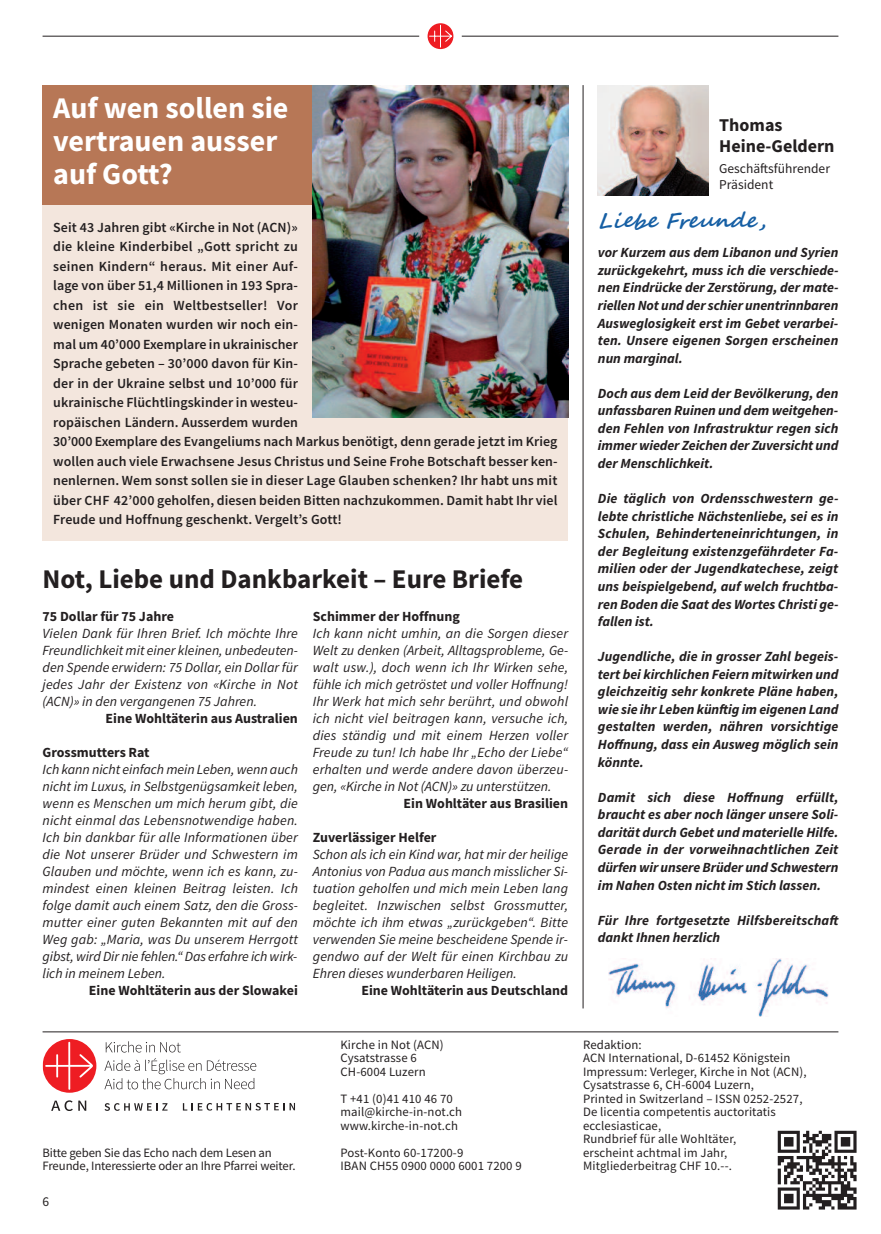
<style>
.page{position:relative;width:881px;height:1234px;background:#fff}
.page>*{position:absolute;margin:0;border:0;box-sizing:border-box;transform-origin:0 0}
.t1{font:700 30px/33px "Source Sans Pro";color:#fff}
.t2{font:700 27px "Source Sans Pro";color:#231f20}
.t3{font:italic 700 21px "Segoe Script";color:#165fa4}
.t4{font:700 18px/21px "Source Sans Pro";color:#231f20}
.t5{font:italic 13.95px/17px "Source Sans Pro";color:#231f20;text-align:justify}
.t6{font:italic 700 13.95px/17.5px "Source Sans Pro";color:#231f20;text-align:justify}
.t7{font:600 13.95px/19.5px "Source Sans Pro";letter-spacing:.01em;color:#231f20}
.t8{font:700 13.95px "Source Sans Pro";color:#231f20}
.t9{font:13.5px/16.5px "Source Sans Pro";color:#231f20}
.t10{font:12.75px/13.5px "Source Sans Pro";letter-spacing:.01em;color:#231f20}
.t11{font:12.75px/13.5px "Source Sans Pro";letter-spacing:-.01em;color:#231f20}
</style>
<div class="page">
<div style="left:43px;top:85px;width:525px;height:455px;background:#f3e6dd"></div>
<div style="left:43px;top:85px;width:525px;height:119px;background:#b77756"></div>
<hr style="left:43px;top:36px;width:376px;height:1px;background:#231f20">
<svg style="left:427px;top:23px;width:26px;height:26px"></svg>
<svg style="left:428px;top:24px;width:24px;height:24px"></svg>
<hr style="left:461px;top:36px;width:377px;height:1px;background:#231f20">
<img style="left:597px;top:85px;width:111px;height:111px">
<hr style="left:582px;top:85px;width:1px;height:923px;background:#231f20">
<img style="left:608px;top:958px;width:219px;height:58px">
<img style="left:313px;top:85px;width:255px;height:332px">
<hr style="left:43px;top:1031px;width:795px;height:1px;background:#231f20">
<svg style="left:43px;top:1038px;width:53px;height:54px"></svg>
<svg style="left:45px;top:1041px;width:48px;height:48px"></svg>
<svg style="left:51px;top:1100px;width:35px;height:10px"></svg>
<svg style="left:104px;top:1041px;width:152px;height:48px"></svg>
<svg style="left:104px;top:1103px;width:63px;height:7px"></svg>
<svg style="left:183px;top:1102px;width:112px;height:8px"></svg>
<svg style="left:777px;top:1130px;width:79px;height:79px"></svg>
<h1 class="t1" style="left:53px;top:94px;width:237px">Auf wen sollen sie vertrauen ausser auf Gott?</h1>
<p class="t4" style="left:719px;top:115px;width:117px">Thomas<br>Heine-Geldern</p>
<p class="t9" style="left:719px;top:161px;width:112px">Geschäftsführender<br>Präsident</p>
<p class="t7" style="left:53px;top:218px;width:246px">Seit 43 Jahren gibt «Kirche in Not (ACN)»</p>
<h3 class="t3" style="left:597px;top:209px;width:177px">LiebeFreunde,</h3>
<p class="t7" style="left:53px;top:238px;width:506px">die kleine Kinderbibel „Gott spricht zu<br>seinen Kindern“ heraus. Mit einer Auf-<br>lage von über 51,4 Millionen in 193 Spra-<br>chen ist sie ein Weltbestseller! Vor<br>wenigen Monaten wurden wir noch ein-<br>mal um 40’000 Exemplare in ukrainischer<br>Sprache gebeten – 30’000 davon für Kin-<br>der in der Ukraine selbst und 10’000 für<br>ukrainische Flüchtlingskinder in westeu-<br>ropäischen Ländern. Ausserdem wurden<br>30’000 Exemplare des Evangeliums nach Markus benötigt, denn gerade jetzt im Krieg wollen auch viele Erwachsene Jesus Christus und Seine Frohe Botschaft besser ken&shy;nenlernen. Wem sonst sollen sie in dieser Lage Glauben schenken? Ihr habt uns mit über CHF 42’000 geholfen, diesen beiden Bitten nachzukommen. Damit habt Ihr viel Freude und Hoffnung geschenkt. Vergelt’s Gott!</p>
<p class="t6" style="left:597px;top:245px;width:242px">vor Kurzem aus dem Libanon und Syrien zurückgekehrt, muss ich die verschiede&shy;nen Eindrücke der Zerstörung, der mate&shy;riellen Not und der schier unentrinnbaren Ausweglosigkeit erst im Gebet verarbei&shy;ten. Unsere eigenen Sorgen erscheinen nun marginal.</p>
<p class="t6" style="left:597px;top:385px;width:242px">Doch aus dem Leid der Bevölkerung, den unfassbaren Ruinen und dem weitgehen&shy;den Fehlen von Infrastruktur regen sich immer wieder Zeichen der Zuversicht und der Menschlichkeit.</p>
<p class="t6" style="left:597px;top:490px;width:242px">Die täglich von Ordensschwestern ge&shy;lebte christliche Nächstenliebe, sei es in Schulen, Behinderteneinrichtungen, in der Begleitung existenzgefährdeter Fa&shy;milien oder der Jugendkatechese, zeigt uns beispielgebend, auf welch fruchtba&shy;ren Boden die Saat des Wortes Christi ge&shy;fallen ist.</p>
<p class="t6" style="left:597px;top:648px;width:242px">Jugendliche, die in grosser Zahl begeis&shy;tert bei kirchlichen Feiern mitwirken und gleichzeitig sehr konkrete Pläne haben, wie sie ihr Leben künftig im eigenen Land gestalten werden, nähren vorsichtige Hoffnung, dass ein Ausweg möglich sein könnte.</p>
<p class="t6" style="left:597px;top:789px;width:242px">Damit sich diese Hoffnung erfüllt, braucht es aber noch länger unsere Soli&shy;darität durch Gebet und materielle Hilfe.<br>Gerade in der vorweihnachtlichen Zeit dürfen wir unsere Brüder und Schwestern im Nahen Osten nicht im Stich lassen.</p>
<p class="t6" style="left:597px;top:912px;width:242px">Für Ihre fortgesetzte Hilfsbereitschaft dankt Ihnen herzlich</p>
<h2 class="t2" style="left:43px;top:569px;width:482px">Not, Liebe und Dankbarkeit – Eure Briefe</h2>
<p class="t8" style="left:43px;top:611px;width:133px">75 Dollar für 75 Jahre</p>
<p class="t5" style="left:43px;top:626px;width:257px">Vielen Dank für Ihren Brief. Ich möchte Ihre Freundlichkeit mit einer kleinen, unbedeuten&shy;den Spende erwidern: 75 Dollar, ein Dollar für jedes Jahr der Existenz von «Kirche in Not (ACN)» in den vergangenen 75 Jahren.</p>
<p class="t8" style="left:105px;top:713px;width:194px">Eine Wohltäterin aus Australien</p>
<p class="t8" style="left:43px;top:747px;width:108px">Grossmutters Rat</p>
<p class="t5" style="left:43px;top:761px;width:257px">Ich kann nicht einfach mein Leben, wenn auch nicht im Luxus, in Selbstgenügsamkeit leben, wenn es Menschen um mich herum gibt, die nicht einmal das Lebensnotwendige haben.<br>Ich bin dankbar für alle Informationen über die Not unserer Brüder und Schwestern im Glauben und möchte, wenn ich es kann, zu&shy;mindest einen kleinen Beitrag leisten. Ich folge damit auch einem Satz, den die Gross&shy;mutter einer guten Bekannten mit auf den Weg gab: „Maria, was Du unserem Herrgott gibst, wird Dir nie fehlen.“ Das erfahre ich wirk&shy;lich in meinem Leben.</p>
<p class="t8" style="left:89px;top:984px;width:210px">Eine Wohltäterin aus der Slowakei</p>
<p class="t8" style="left:313px;top:611px;width:149px">Schimmer der Hoffnung</p>
<p class="t5" style="left:313px;top:626px;width:257px">Ich kann nicht umhin, an die Sorgen dieser Welt zu denken (Arbeit, Alltagsprobleme, Ge&shy;walt usw.), doch wenn ich Ihr Wirken sehe, fühle ich mich getröstet und voller Hoffnung!<br>Ihr Werk hat mich sehr berührt, und obwohl ich nicht viel beitragen kann, versuche ich, dies ständig und mit einem Herzen voller Freude zu tun! Ich habe Ihr „Echo der Liebe“ erhalten und werde andere davon überzeu&shy;gen, «Kirche in Not (ACN)» zu unterstützen.</p>
<p class="t8" style="left:403px;top:798px;width:166px">Ein Wohltäter aus Brasilien</p>
<p class="t8" style="left:313px;top:831px;width:125px">Zuverlässiger Helfer</p>
<p class="t5" style="left:313px;top:846px;width:257px">Schon als ich ein Kind war, hat mir der heilige Antonius von Padua aus manch misslicher Si&shy;tuation geholfen und mich mein Leben lang begleitet. Inzwischen selbst Grossmutter, möchte ich ihm etwas „zurückgeben“. Bitte verwenden Sie meine bescheidene Spende ir&shy;gendwo auf der Welt für einen Kirchbau zu Ehren dieses wunderbaren Heiligen.</p>
<p class="t8" style="left:361px;top:984px;width:208px">Eine Wohltäterin aus Deutschland</p>
<p class="t11" style="left:43px;top:1146px;width:254px">Bitte geben Sie das Echo nach dem Lesen an<br>Freunde, Interessierte oder an Ihre Pfarrei weiter.</p>
<p class="t9" style="left:43px;top:1193px;width:8px">6</p>
<p class="t10" style="left:340px;top:1038px;width:105px">Kirche in Not (ACN)<br>Cysatstrasse 6<br>CH-6004 Luzern</p>
<p class="t10" style="left:340px;top:1092px;width:123px">T +41 (0)41 410 46 70 mail@kirche-in-not.ch www.kirche-in-not.ch</p>
<p class="t10" style="left:340px;top:1146px;width:183px">Post-Konto 60-17200-9<br>IBAN CH55 0900 0000 6001 7200 9</p>
<p class="t10" style="left:583px;top:1038px;width:225px">Redaktion:<br>ACN International, D-61452 Königstein<br>Impressum: Verleger, Kirche in Not (ACN),<br>Cysatstrasse 6, CH-6004 Luzern,<br>Printed in Switzerland – ISSN 0252-2527,<br>De licentia competentis auctoritatis ecclesiasticae,<br>Rundbrief für alle Wohltäter,<br>erscheint achtmal im Jahr,<br>Mitgliederbeitrag CHF 10.--.</p>
</div>
